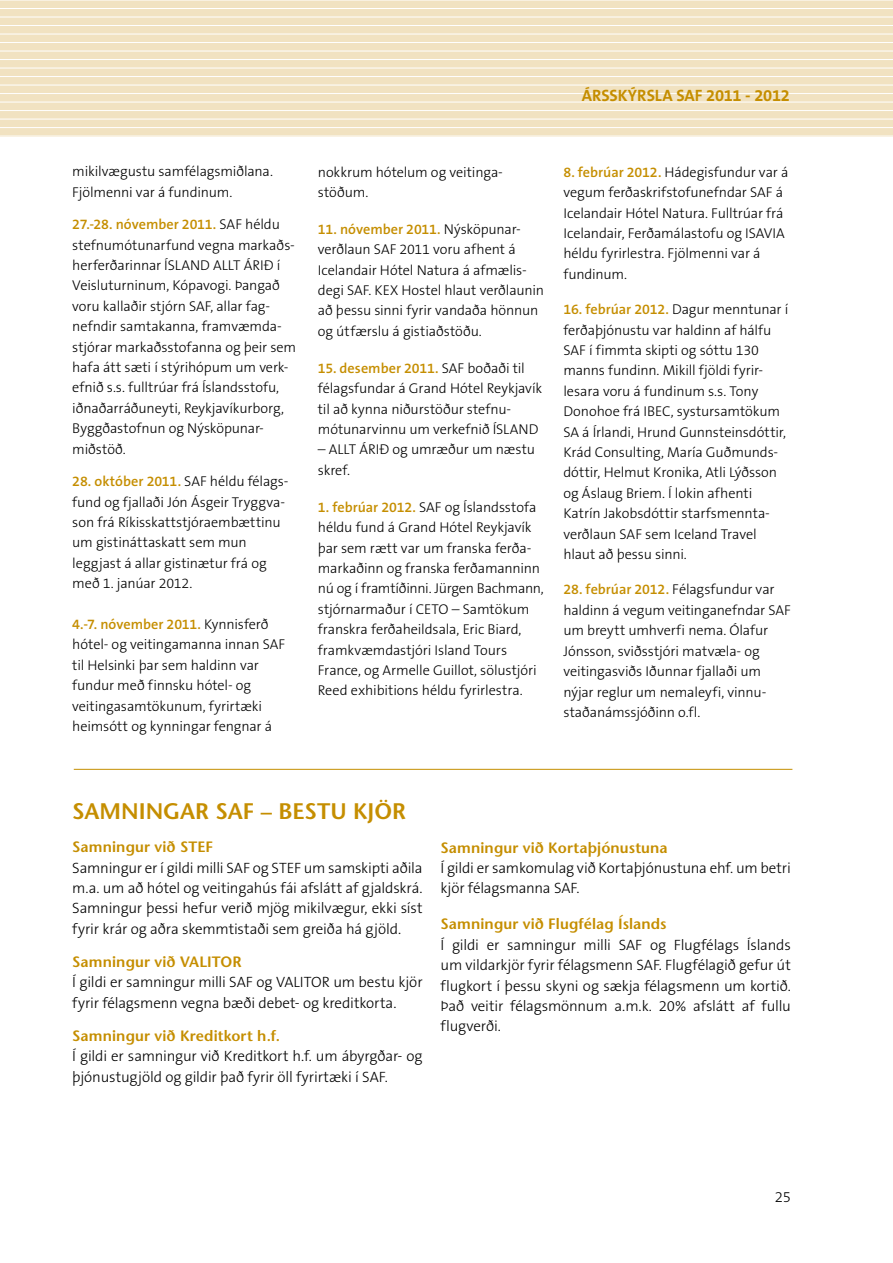
<style>
.page{position:relative;width:893px;height:1263px;background:#fff}
.page>*{position:absolute;margin:0;border:0;box-sizing:border-box;transform-origin:0 0}
.t1{font:600 22.5px "Stone Sans";color:#c58e00}
.t2{font:700 16.5px "The Sans B7";letter-spacing:-.005em;color:#c58e00}
.t3{font:300 15px/20.4px "The Sans B3";letter-spacing:-.01em;color:#000}
.t4{font:600 15px "Stone Sans";letter-spacing:.01em;color:#c58e00}
.t5{font:300 14.25px/20.4px "The Sans B3";letter-spacing:-.01em;color:#000}
.t6{font:600 14.25px "The Sans B6";letter-spacing:-.005em;color:#c58e00}
.s1{font-family:"The Sans B3";font-weight:300;color:#000}
.s2{font-family:"The Sans B6";font-weight:600;color:#c58e00}
</style>
<div class="page">
<div style="left:0;top:0;width:893px;height:136px;background:#f1e2c1"></div>
<hr style="left:0;top:0;width:893px;height:1px;background:#fff">
<hr style="left:0;top:8px;width:893px;height:1px;background:#fff">
<hr style="left:0;top:17px;width:893px;height:1px;background:#fff">
<hr style="left:0;top:25px;width:893px;height:1px;background:#fff">
<hr style="left:0;top:34px;width:893px;height:1px;background:#fff">
<hr style="left:0;top:42px;width:893px;height:1px;background:#fff">
<hr style="left:0;top:51px;width:893px;height:1px;background:#fff">
<hr style="left:0;top:59px;width:893px;height:1px;background:#fff">
<hr style="left:0;top:68px;width:893px;height:1px;background:#fff">
<hr style="left:0;top:76px;width:893px;height:1px;background:#fff">
<hr style="left:0;top:85px;width:893px;height:1px;background:#fff">
<hr style="left:0;top:93px;width:893px;height:1px;background:#fff">
<hr style="left:0;top:102px;width:893px;height:1px;background:#fff">
<hr style="left:0;top:110px;width:893px;height:1px;background:#fff">
<hr style="left:0;top:119px;width:893px;height:1px;background:#fff">
<hr style="left:0;top:127px;width:893px;height:1px;background:#fff">
<hr style="left:74px;top:769px;width:718px;height:1px;background:#c58e00">
<p class="t2" style="left:582px;top:87px;width:210px">ÁRSSKÝRSLA SAF 2011 - 2012</p>
<p class="t5" style="left:72px;top:162px;width:202px">mikilvægustu samfélagsmiðlana.<br>Fjölmenni var á fundinum.</p>
<p class="t6" style="left:72px;top:217px;width:209px">27.-28. nóvember 2011. <span class="s1">SAF héldu</span></p>
<p class="t5" style="left:72px;top:235px;width:225px">stefnumótunarfund vegna markaðs&shy;herferðarinnar ÍSLAND ALLT ÁRIÐ í Veisluturninum, Kópavogi. Þangað voru kallaðir stjórn SAF, allar fag&shy;nefndir samtakanna, framvæmda&shy;stjórar markaðsstofanna og þeir sem hafa átt sæti í stýrihópum um verk&shy;efnið s.s. fulltrúar frá Íslandsstofu, iðnaðarráðuneyti, Reykjavíkurborg, Byggðastofnun og Nýsköpunar&shy;miðstöð.</p>
<p class="t6" style="left:72px;top:474px;width:216px">28. október 2011. <span class="s1">SAF héldu félags-</span></p>
<p class="t5" style="left:72px;top:492px;width:213px">fund og fjallaði Jón Ásgeir Tryggva&shy;son frá Ríkisskattstjóraembættinu um gistináttaskatt sem mun leggjast á allar gistinætur frá og með 1. janúar 2012.</p>
<p class="t6" style="left:72px;top:617px;width:198px">4.-7. nóvember 2011. <span class="s1">Kynnisferð</span></p>
<p class="t5" style="left:72px;top:635px;width:214px">hótel- og veitingamanna innan SAF til Helsinki þar sem haldinn var fundur með finnsku hótel- og veitingasamtökunum, fyrirtæki heimsótt og kynningar fengnar á</p>
<p class="t5" style="left:318px;top:162px;width:185px">nokkrum hótelum og veitinga&shy;stöðum.</p>
<p class="t6" style="left:318px;top:222px;width:203px">11. nóvember 2011. <span class="s1">Nýsköpunar-</span></p>
<p class="t5" style="left:318px;top:240px;width:228px">verðlaun SAF 2011 voru afhent á Icelandair Hótel Natura á afmælis&shy;degi SAF. KEX Hostel hlaut verðlaunin að þessu sinni fyrir vandaða hönnun og útfærslu á gistiaðstöðu.</p>
<p class="t6" style="left:318px;top:360px;width:209px">15. desember 2011. <span class="s1">SAF boðaði til</span></p>
<p class="t5" style="left:318px;top:379px;width:226px">félagsfundar á Grand Hótel Reykjavík til að kynna niðurstöður stefnu&shy;mótunarvinnu um verkefnið ÍSLAND</p>
<p class="t5" style="left:318px;top:440px;width:219px">– ALLT ÁRIÐ og umræður um næstu skref.</p>
<p class="t5" style="left:318px;top:497px;width:228px"><span class="s2">1. febrúar 2012.</span> SAF og Íslandsstofa héldu fund á Grand Hótel Reykjavík þar sem rætt var um franska ferða&shy;markaðinn og franska ferðamanninn nú og í framtíðinni. Jürgen Bachmann, stjórnarmaður í CETO – Samtökum franskra ferðaheildsala, Eric Biard, framkvæmdastjóri Island Tours France, og Armelle Guillot, sölustjóri Reed exhibitions héldu fyrirlestra.</p>
<p class="t5" style="left:563px;top:162px;width:227px"><span class="s2">8. febrúar 2012.</span> Hádegisfundur var á vegum ferðaskrifstofunefndar SAF á Icelandair Hótel Natura. Fulltrúar frá Icelandair, Ferðamálastofu og ISAVIA héldu fyrirlestra. Fjölmenni var á fundinum.</p>
<p class="t6" style="left:563px;top:302px;width:227px">16. febrúar 2012. <span class="s1">Dagur menntunar í</span></p>
<p class="t5" style="left:563px;top:320px;width:224px">ferðaþjónustu var haldinn af hálfu SAF í fimmta skipti og sóttu 130 manns fundinn. Mikill fjöldi fyrir&shy;lesara voru á fundinum s.s. Tony Donohoe frá IBEC, systursamtökum SA á Írlandi, Hrund Gunnsteinsdóttir, Krád Consulting, María Guðmunds&shy;dóttir, Helmut Kronika, Atli Lýðsson og Áslaug Briem. Í lokin afhenti Katrín Jakobsdóttir starfsmennta&shy;verðlaun SAF sem Iceland Travel hlaut að þessu sinni.</p>
<p class="t6" style="left:563px;top:582px;width:213px">28. febrúar 2012. <span class="s1">Félagsfundur var</span></p>
<p class="t5" style="left:563px;top:600px;width:229px">haldinn á vegum veitinganefndar SAF um breytt umhverfi nema. Ólafur<br>Jónsson, sviðsstjóri matvæla- og veitingasviðs Iðunnar fjallaði um nýjar reglur um nemaleyfi, vinnu&shy;staðanámssjóðinn o.fl.</p>
<h1 class="t1" style="left:72px;top:798px;width:335px">SAMNINGAR SAF – BESTU KJÖR</h1>
<p class="t4" style="left:72px;top:838px;width:142px">Samningur við STEF</p>
<p class="t3" style="left:72px;top:858px;width:352px;text-align:justify">Samningur er í gildi milli SAF og STEF um samskipti aðila m.a. um að hótel og veitingahús fái afslátt af gjaldskrá.<br>Samningur þessi hefur verið mjög mikilvægur, ekki síst fyrir krár og aðra skemmtistaði sem greiða há gjöld.</p>
<p class="t4" style="left:72px;top:953px;width:171px">Samningur við VALITOR</p>
<p class="t3" style="left:72px;top:973px;width:352px">Í gildi er samningur milli SAF og VALITOR um bestu kjör fyrir félagsmenn vegna bæði debet- og kreditkorta.</p>
<p class="t4" style="left:72px;top:1026px;width:209px">Samningur við Kreditkort h.f.</p>
<p class="t3" style="left:72px;top:1046px;width:352px">Í gildi er samningur við Kreditkort h.f. um ábyrgðar- og þjónustugjöld og gildir það fyrir öll fyrirtæki í SAF.</p>
<p class="t4" style="left:441px;top:838px;width:229px">Samningur við Kortaþjónustuna</p>
<p class="t3" style="left:441px;top:858px;width:352px">Í gildi er samkomulag við Kortaþjónustuna ehf. um betri kjör félagsmanna SAF.</p>
<p class="t4" style="left:441px;top:915px;width:228px">Samningur við Flugfélag Íslands</p>
<p class="t3" style="left:441px;top:935px;width:352px;text-align:justify">Í gildi er samningur milli SAF og Flugfélags Íslands um vildarkjör fyrir félagsmenn SAF. Flugfélagið gefur út flugkort í þessu skyni og sækja félagsmenn um kortið.<br>Það veitir félagsmönnum a.m.k. 20% afslátt af fullu flugverði.</p>
<p class="t3" style="left:775px;top:1187px;width:18px">25</p>
</div>
